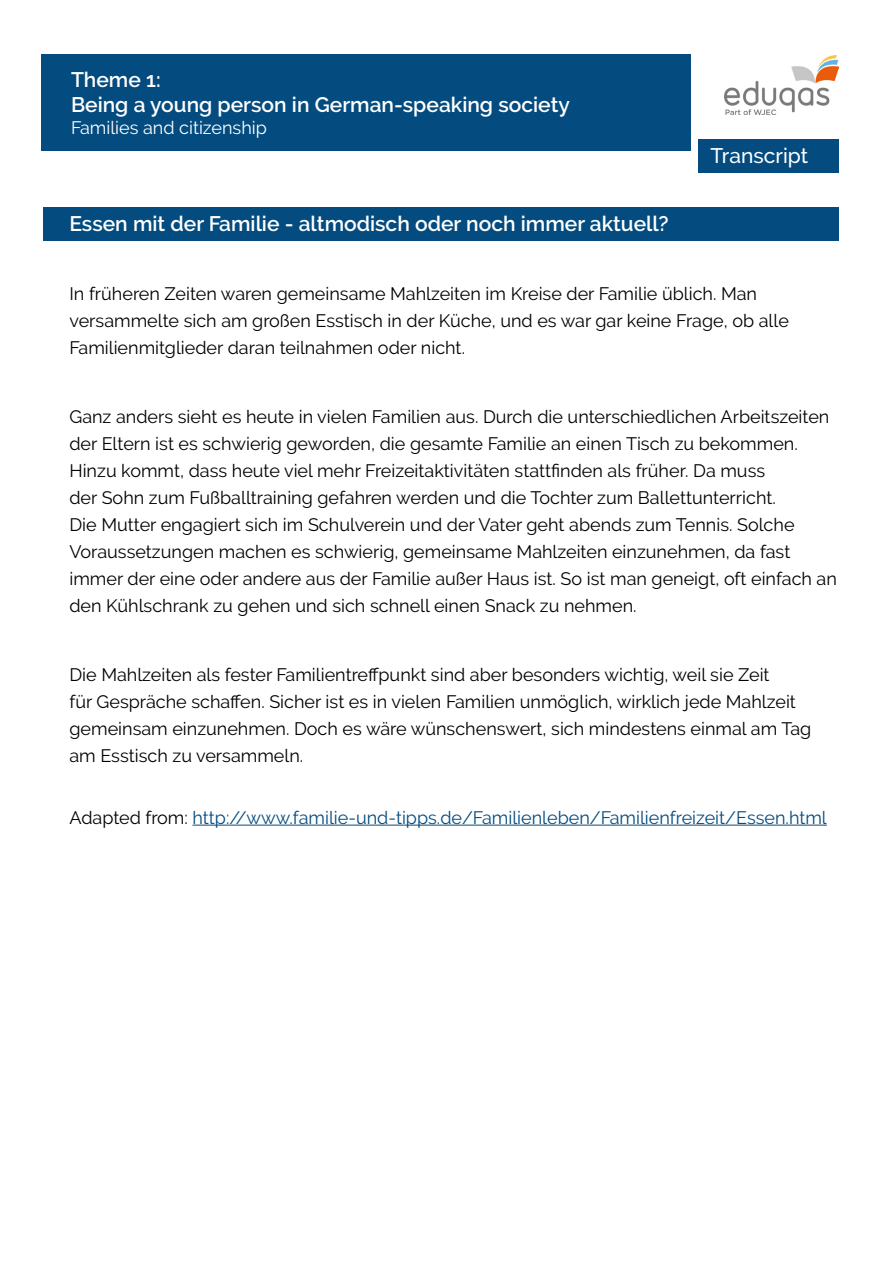
<style>
.page{position:relative;width:893px;height:1263px;background:#fff}
.page>*{position:absolute;margin:0;border:0;box-sizing:border-box;transform-origin:0 0}
.t1{font:600 21px/25.2px "Raleway";color:#fff}
.t2{font:500 21px "Raleway";color:#fff}
.t3{font:18px/27px "Raleway";color:#000}
.t4{font:18px "Raleway";color:#044b7f}
.t5{font:18px "Raleway";color:#fff}
.s1{color:#000}
</style>
<div class="page">
<div style="left:698px;top:139px;width:141px;height:33px;background:#044b7f"></div>
<div style="left:41px;top:54px;width:650px;height:50px;background:#044b7f"></div>
<div style="left:41px;top:104px;width:650px;height:46px;background:#044b7f"></div>
<img style="left:724px;top:55px;width:115px;height:59px">
<div style="left:44px;top:207px;width:795px;height:33px;background:#044b7f"></div>
<hr style="left:192px;top:825px;width:635px;height:1px;background:#044b7f">
<p class="t1" style="left:71px;top:67px;width:500px">Theme 1:<br>Being a young person in German-speaking society</p>
<p class="t5" style="left:71px;top:117px;width:197px">Families and citizenship</p>
<p class="t1" style="left:69px;top:211px;width:601px">Essen mit der Familie - altmodisch oder noch immer aktuell?</p>
<p class="t2" style="left:711px;top:144px;width:99px">Transcript</p>
<p class="t3" style="left:69px;top:280px;width:721px">In früheren Zeiten waren gemeinsame Mahlzeiten im Kreise der Familie üblich. Man versammelte sich am großen Esstisch in der Küche, und es war gar keine Frage, ob alle<br>Familienmitglieder daran teilnahmen oder nicht.</p>
<p class="t3" style="left:69px;top:403px;width:769px">Ganz anders sieht es heute in vielen Familien aus. Durch die unterschiedlichen Arbeitszeiten der Eltern ist es schwierig geworden, die gesamte Familie an einen Tisch zu bekommen.<br>Hinzu kommt, dass heute viel mehr Freizeitaktivitäten stattfinden als früher. Da muss<br>der Sohn zum Fußballtraining gefahren werden und die Tochter zum Ballettunterricht.<br>Die Mutter engagiert sich im Schulverein und der Vater geht abends zum Tennis. Solche Voraussetzungen machen es schwierig, gemeinsame Mahlzeiten einzunehmen, da fast immer der eine oder andere aus der Familie außer Haus ist. So ist man geneigt, oft einfach an den Kühlschrank zu gehen und sich schnell einen Snack zu nehmen.</p>
<p class="t3" style="left:69px;top:661px;width:743px">Die Mahlzeiten als fester Familientreffpunkt sind aber besonders wichtig, weil sie Zeit<br>für Gespräche schaffen. Sicher ist es in vielen Familien unmöglich, wirklich jede Mahlzeit gemeinsam einzunehmen. Doch es wäre wünschenswert, sich mindestens einmal am Tag am Esstisch zu versammeln.</p>
<p class="t4" style="left:69px;top:807px;width:759px"><span class="s1">Adapted from:</span> http://www.familie-und-tipps.de/Familienleben/Familienfreizeit/Essen.html</p>
</div>
